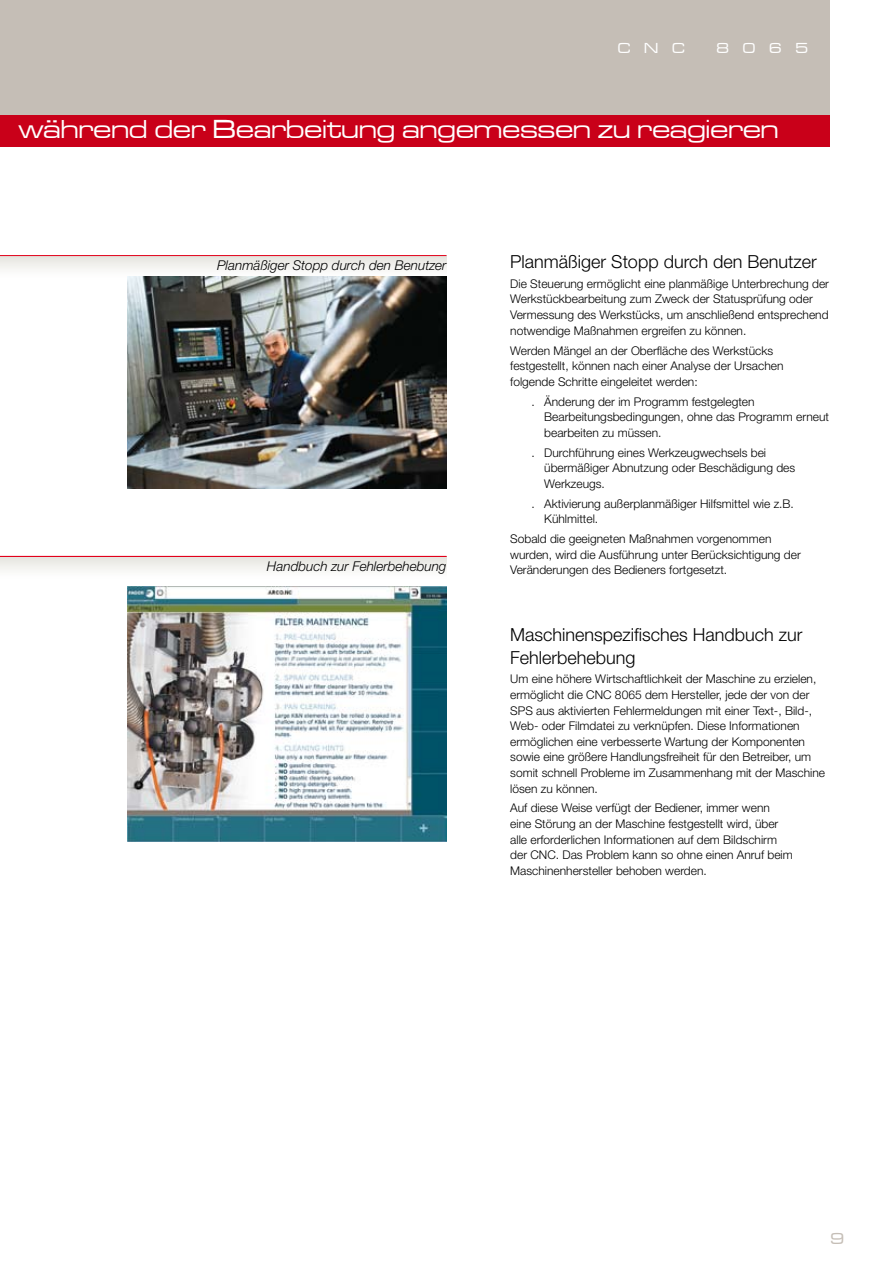
<style>
.page{position:relative;width:893px;height:1263px;background:#fff}
.page>*{position:absolute;margin:0;border:0;box-sizing:border-box;transform-origin:0 0}
.t1{font:500 27px "Microgramma D";letter-spacing:.01em;color:#fff}
.t2{font:300 18px/22.5px "Helvetica Neue LT Std";color:#000}
.t3{font:500 16.5px "Microgramma D";color:#c5beb6}
.t4{font:500 15px "Microgramma D";letter-spacing:.925em;color:#fff}
.t5{font:italic 300 13.5px "Helvetica Neue LT Std";color:#000}
.t6{font:300 12px/15.6px "Helvetica Neue LT Std";color:#000}
</style>
<div class="page">
<div style="left:0;top:0;width:829px;height:115px;background:#c5beb6"></div>
<div style="left:0;top:115px;width:829px;height:32px;background:#c90019"></div>
<div style="left:0;top:556px;width:446px;height:22px;background:linear-gradient(to bottom,#e4e4de,#fefefe)"></div>
<svg style="left:0;top:256px;width:446px;height:22px"></svg>
<hr style="left:0;top:255px;width:446px;height:1px;background:#e2001a">
<hr style="left:0;top:556px;width:446px;height:1px;background:#e2001a">
<img style="left:128px;top:587px;width:318px;height:255px">
<img style="left:128px;top:276px;width:318px;height:213px">
<p class="t4" style="left:618px;top:39px;width:69px">CNC</p>
<p class="t4" style="left:716px;top:39px;width:93px">8065</p>
<h1 class="t1" style="left:19px;top:112px;width:761px">während der Bearbeitung angemessen zu reagieren</h1>
<p class="t5" style="left:217px;top:258px;width:231px">Planmäßiger Stopp durch den Benutzer</p>
<p class="t5" style="left:267px;top:558px;width:181px">Handbuch zur Fehlerbehebung</p>
<h2 class="t2" style="left:510px;top:250px;width:308px">Planmäßiger Stopp durch den Benutzer</h2>
<p class="t6" style="left:510px;top:276px;width:320px">Die Steuerung ermöglicht eine planmäßige Unterbrechung der Werkstückbearbeitung zum Zweck der Statusprüfung oder Vermessung des Werkstücks, um anschließend entsprechend notwendige Maßnahmen ergreifen zu können.</p>
<p class="t6" style="left:510px;top:342px;width:275px">Werden Mängel an der Oberfläche des Werkstücks festgestellt, können nach einer Analyse der Ursachen folgende Schritte eingeleitet werden:</p>
<p class="t6" style="left:544px;top:393px;width:286px;text-indent:-13px">. Änderung der im Programm festgelegten<br>Bearbeitungsbedingungen, ohne das Programm erneut bearbeiten zu müssen.</p>
<p class="t6" style="left:544px;top:444px;width:252px;text-indent:-13px">. Durchführung eines Werkzeugwechsels bei übermäßiger Abnutzung oder Beschädigung des<br>Werkzeugs.</p>
<p class="t6" style="left:544px;top:495px;width:251px;text-indent:-13px">. Aktivierung außerplanmäßiger Hilfsmittel wie z.B.<br>Kühlmittel.</p>
<p class="t6" style="left:510px;top:531px;width:292px">Sobald die geeigneten Maßnahmen vorgenommen wurden, wird die Ausführung unter Berücksichtigung der<br>Veränderungen des Bedieners fortgesetzt.</p>
<h2 class="t2" style="left:510px;top:623px;width:294px">Maschinenspezifisches Handbuch zur<br>Fehlerbehebung</h2>
<p class="t6" style="left:510px;top:671px;width:316px">Um eine höhere Wirtschaftlichkeit der Maschine zu erzielen, ermöglicht die CNC 8065 dem Hersteller, jede der von der SPS aus aktivierten Fehlermeldungen mit einer Text-, Bild-, Web- oder Filmdatei zu verknüpfen. Diese Informationen ermöglichen eine verbesserte Wartung der Komponenten sowie eine größere Handlungsfreiheit für den Betreiber, um somit schnell Probleme im Zusammenhang mit der Maschine lösen zu können.</p>
<p class="t6" style="left:510px;top:800px;width:284px">Auf diese Weise verfügt der Bediener, immer wenn eine Störung an der Maschine festgestellt wird, über alle erforderlichen Informationen auf dem Bildschirm der CNC. Das Problem kann so ohne einen Anruf beim Maschinenhersteller behoben werden.</p>
<h3 class="t3" style="left:830px;top:1228px;width:15px">9</h3>
</div>
